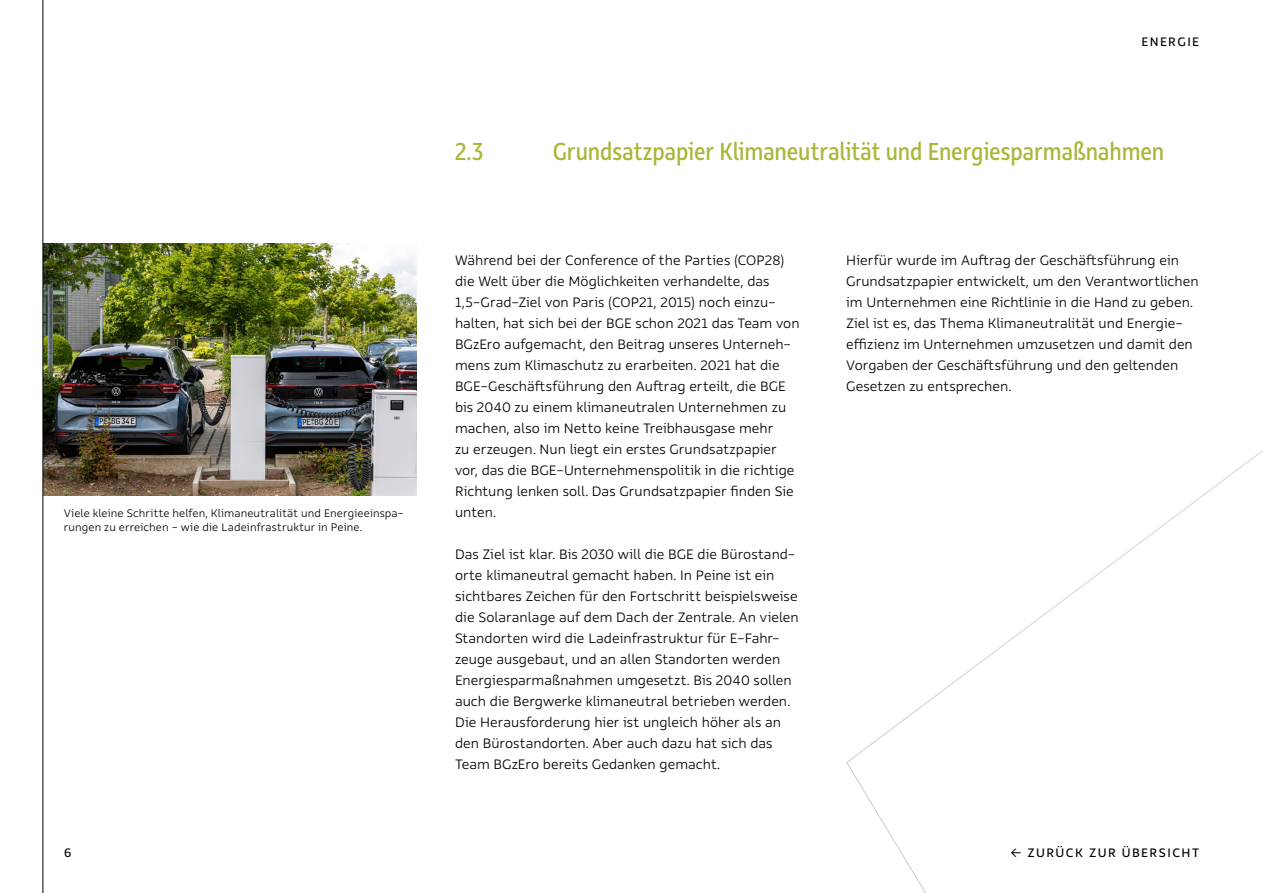
<style>
.page{position:relative;width:1263px;height:893px;background:#fff}
.page>*{position:absolute;margin:0;border:0;box-sizing:border-box;transform-origin:0 0}
.t1{font:27px "Rehn Condensed";letter-spacing:-.005em;color:#a9b637}
.t2{font:300 15px/21px "Rehn";color:#000}
.t3{font:13.5px "Rehn";letter-spacing:.11em;color:#000}
.t4{font:300 12px/14.4px "Rehn";letter-spacing:.01em;color:#000}
</style>
<div class="page">
<img style="left:44px;top:244px;width:373px;height:252px">
<hr style="left:43px;top:0;width:1px;height:893px;background:#000">
<p class="t3" style="left:1141px;top:33px;width:59px">ENERGIE</p>
<p class="t4" style="left:64px;top:506px;width:342px">Viele kleine Schritte helfen, Klimaneutralität und Energieeinspa&shy;rungen zu erreichen - wie die Ladeinfrastruktur in Peine.</p>
<h2 class="t1" style="left:455px;top:134px;width:30px">2.3</h2>
<h2 class="t1" style="left:553px;top:134px;width:613px">Grundsatzpapier Klimaneutralität und Energiesparmaßnahmen</h2>
<p class="t2" style="left:455px;top:249px;width:346px">Während bei der Conference of the Parties (COP28) die Welt über die Möglichkeiten verhandelte, das 1,5-Grad-Ziel von Paris (COP21, 2015) noch einzu&shy;halten, hat sich bei der BGE schon 2021 das Team von BGzEro aufgemacht, den Beitrag unseres Unterneh&shy;mens zum Klimaschutz zu erarbeiten. 2021 hat die BGE-Geschäftsführung den Auftrag erteilt, die BGE bis 2040 zu einem klimaneutralen Unternehmen zu machen, also im Netto keine Treibhausgase mehr<br>zu erzeugen. Nun liegt ein erstes Grundsatzpapier vor, das die BGE-Unternehmenspolitik in die richtige Richtung lenken soll. Das Grundsatzpapier finden Sie unten.</p>
<p class="t2" style="left:455px;top:543px;width:345px">Das Ziel ist klar. Bis 2030 will die BGE die Bürostand&shy;orte klimaneutral gemacht haben. In Peine ist ein sichtbares Zeichen für den Fortschritt beispielsweise die Solaranlage auf dem Dach der Zentrale. An vielen Standorten wird die Ladeinfrastruktur für E-Fahr&shy;zeuge ausgebaut, und an allen Standorten werden Energiesparmaßnahmen umgesetzt. Bis 2040 sollen auch die Bergwerke klimaneutral betrieben werden.<br>Die Herausforderung hier ist ungleich höher als an den Bürostandorten. Aber auch dazu hat sich das Team BGzEro bereits Gedanken gemacht.</p>
<p class="t2" style="left:846px;top:249px;width:354px">Hierfür wurde im Auftrag der Geschäftsführung ein Grundsatzpapier entwickelt, um den Verantwortlichen im Unternehmen eine Richtlinie in die Hand zu geben.<br>Ziel ist es, das Thema Klimaneutralität und Energie&shy;effizienz im Unternehmen umzusetzen und damit den Vorgaben der Geschäftsführung und den geltenden Gesetzen zu entsprechen.</p>
<p class="t3" style="left:64px;top:844px;width:9px">6</p>
<p class="t3" style="left:1010px;top:844px;width:190px">← ZURÜCK ZUR ÜBERSICHT</p>
</div>
